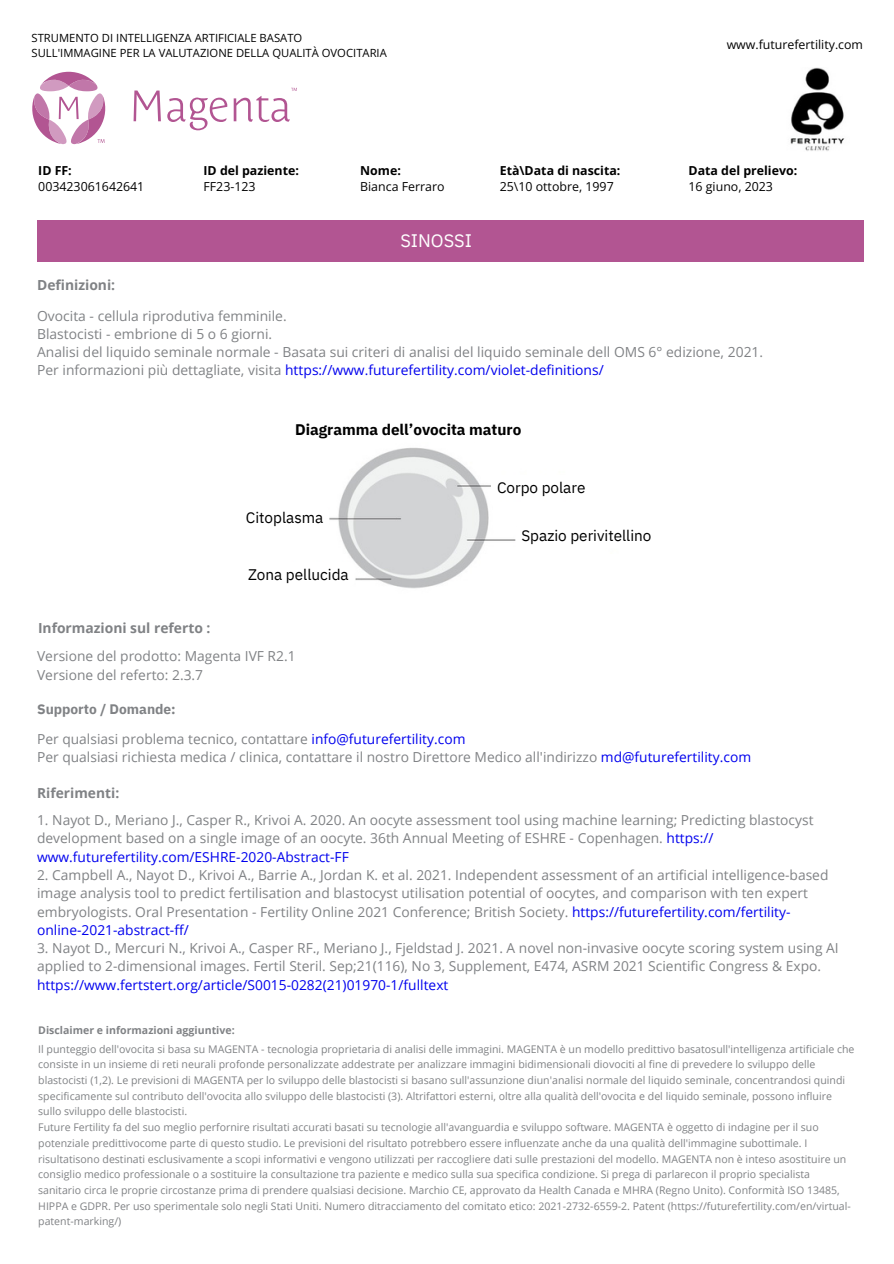
<style>
.page{position:relative;width:894px;height:1264px;background:#fff}
.page>*{position:absolute;margin:0;border:0;box-sizing:border-box;transform-origin:0 0}
.t1{font:18.15px "IBM Plex Sans";color:#fff}
.t2{font:15.3px "IBM Plex Sans";color:#000}
.t3{font:700 15.3px "IBM Plex Sans";color:#000}
.t4{font:13.8px/18.3px "Open Sans";color:#808285}
.t5{font:700 13.8px "Open Sans";color:#808285}
.t6{font:700 13.8px "IBM Plex Sans";color:#808285}
.t7{font:12.3px/16.5px "Open Sans";color:#000}
.t8{font:700 12.3px "Open Sans";color:#000}
.t9{font:11.25px/15px "Open Sans";color:#000}
.t10{font:10.5px/15.8px "Open Sans";color:#808285}
.t11{font:700 10.5px "Open Sans";color:#808285}
.s1{font-weight:700}
.s2{color:#00e}
</style>
<div class="page">
<svg style="left:32px;top:72px;width:73px;height:72px"></svg>
<svg style="left:133px;top:90px;width:28px;height:31px"></svg>
<svg style="left:167px;top:97px;width:60px;height:33px"></svg>
<svg style="left:234px;top:88px;width:63px;height:34px"></svg>
<img style="left:790px;top:67px;width:55px;height:84px">
<div style="left:37px;top:220px;width:826px;height:42px;background:#b25592"></div>
<img style="left:329px;top:447px;width:186px;height:142px">
<div style="left:242px;top:561px;width:113px;height:26px;background:#fff;border-radius:6px"></div>
<div style="left:491px;top:474px;width:100px;height:26px;background:#fff;border-radius:6px"></div>
<h3 class="t9" style="left:32px;top:30px;width:357px">STRUMENTO DI INTELLIGENZA ARTIFICIALE BASATO<br>SULL'IMMAGINE PER LA VALUTAZIONE DELLA QUALITÀ OVOCITARIA</h3>
<h3 class="t7" style="left:38px;top:162px;width:107px"><span class="s1">ID FF:<br></span>003423061642641</h3>
<h3 class="t8" style="left:203px;top:161px;width:97px">ID del paziente:</h3>
<h3 class="t7" style="left:203px;top:178px;width:54px">FF23-123</h3>
<h2 class="t8" style="left:360px;top:161px;width:42px">Nome:</h2>
<h5 class="t7" style="left:360px;top:178px;width:86px">Bianca Ferraro</h5>
<h3 class="t1" style="left:400px;top:228px;width:73px">SINOSSI</h3>
<h4 class="t8" style="left:499px;top:161px;width:122px">Età\Data di nascita:</h4>
<h5 class="t7" style="left:499px;top:178px;width:115px">25\10 ottobre, 1997</h5>
<h6 class="t7" style="left:726px;top:36px;width:138px">www.futurefertility.com</h6>
<h4 class="t8" style="left:688px;top:161px;width:110px">Data del prelievo:</h4>
<h5 class="t7" style="left:688px;top:178px;width:86px">16 giuno, 2023</h5>
<p class="t5" style="left:37px;top:275px;width:80px">Definizioni:</p>
<p class="t4" style="left:37px;top:307px;width:727px">Ovocita - cellula riprodutiva femminile.<br>Blastocisti - embrione di 5 o 6 giorni.<br>Analisi del liquido seminale normale - Basata sui criteri di analisi del liquido seminale dell OMS 6° edizione, 2021.<br>Per informazioni più dettagliate, visita <span class="s2">https://www.futurefertility.com/violet-definitions/</span></p>
<p class="t3" style="left:295px;top:419px;width:228px">Diagramma dell’ovocita maturo</p>
<p class="t2" style="left:246px;top:507px;width:79px">Citoplasma</p>
<p class="t5" style="left:38px;top:618px;width:174px">Informazioni sul referto :</p>
<p class="t2" style="left:248px;top:564px;width:102px">Zona pellucida</p>
<p class="t4" style="left:37px;top:647px;width:260px">Versione del prodotto: Magenta IVF R2.1<br>Versione del referto: 2.3.7</p>
<h2 class="t6" style="left:37px;top:700px;width:140px">Supporto / Domande:</h2>
<h1 class="t2" style="left:497px;top:477px;width:90px">Corpo polare</h1>
<h2 class="t2" style="left:521px;top:525px;width:131px">Spazio perivitellino</h2>
<p class="t4" style="left:37px;top:729px;width:715px">Per qualsiasi problema tecnico, contattare <span class="s2">info@futurefertility.com<br></span>Per qualsiasi richiesta medica / clinica, contattare il nostro Direttore Medico all'indirizzo <span class="s2">md@futurefertility.com</span></p>
<p class="t5" style="left:37px;top:783px;width:84px">Riferimenti:</p>
<p class="t4" style="left:37px;top:810px;width:777px">1. Nayot D., Meriano J., Casper R., Krivoi A. 2020. An oocyte assessment tool using machine learning; Predicting blastocyst development based on a single image of an oocyte. 36th Annual Meeting of ESHRE - Copenhagen. <span class="s2">https:// www.futurefertility.com/ESHRE-2020-Abstract-FF</span></p>
<p class="t4" style="left:37px;top:865px;width:792px">2. Campbell A., Nayot D., Krivoi A., Barrie A., Jordan K. et al. 2021. Independent assessment of an artificial intelligence-based image analysis tool to predict fertilisation and blastocyst utilisation potential of oocytes, and comparison with ten expert embryologists. Oral Presentation - Fertility Online 2021 Conference; British Society. <span class="s2">https://futurefertility.com/fertility&shy;online-2021-abstract-ff/</span></p>
<p class="t4" style="left:37px;top:938px;width:802px">3. Nayot D., Mercuri N., Krivoi A., Casper RF., Meriano J., Fjeldstad J. 2021. A novel non-invasive oocyte scoring system using AI applied to 2-dimensional images. Fertil Steril. Sep;21(116), No 3, Supplement, E474, ASRM 2021 Scientific Congress &amp; Expo. <span class="s2">https://www.fertstert.org/article/S0015-0282(21)01970-1/fulltext</span></p>
<p class="t11" style="left:38px;top:1023px;width:198px">Disclaimer e informazioni aggiuntive:</p>
<p class="t10" style="left:38px;top:1040px;width:817px">Il punteggio dell'ovocita si basa su MAGENTA - tecnologia proprietaria di analisi delle immagini. MAGENTA è un modello predittivo basatosull'intelligenza artificiale che consiste in un insieme di reti neurali profonde personalizzate addestrate per analizzare immagini bidimensionali diovociti al fine di prevedere lo sviluppo delle blastocisti (1,2). Le previsioni di MAGENTA per lo sviluppo delle blastocisti si basano sull'assunzione diun'analisi normale del liquido seminale, concentrandosi quindi specificamente sul contributo dell'ovocita allo sviluppo delle blastocisti (3). Altrifattori esterni, oltre alla qualità dell'ovocita e del liquido seminale, possono influire sullo sviluppo delle blastocisti.</p>
<p class="t10" style="left:38px;top:1119px;width:814px">Future Fertility fa del suo meglio perfornire risultati accurati basati su tecnologie all'avanguardia e sviluppo software. MAGENTA è oggetto di indagine per il suo potenziale predittivocome parte di questo studio. Le previsioni del risultato potrebbero essere influenzate anche da una qualità dell'immagine subottimale. I risultatisono destinati esclusivamente a scopi informativi e vengono utilizzati per raccogliere dati sulle prestazioni del modello. MAGENTA non è inteso asostituire un consiglio medico professionale o a sostituire la consultazione tra paziente e medico sulla sua specifica condizione. Si prega di parlarecon il proprio specialista sanitario circa le proprie circostanze prima di prendere qualsiasi decisione. Marchio CE, approvato da Health Canada e MHRA (Regno Unito). Conformità ISO 13485, HIPPA e GDPR. Per uso sperimentale solo negli Stati Uniti. Numero ditracciamento del comitato etico: 2021-2732-6559-2. Patent (https://futurefertility.com/en/virtual&shy;patent-marking/)</p>
</div>
